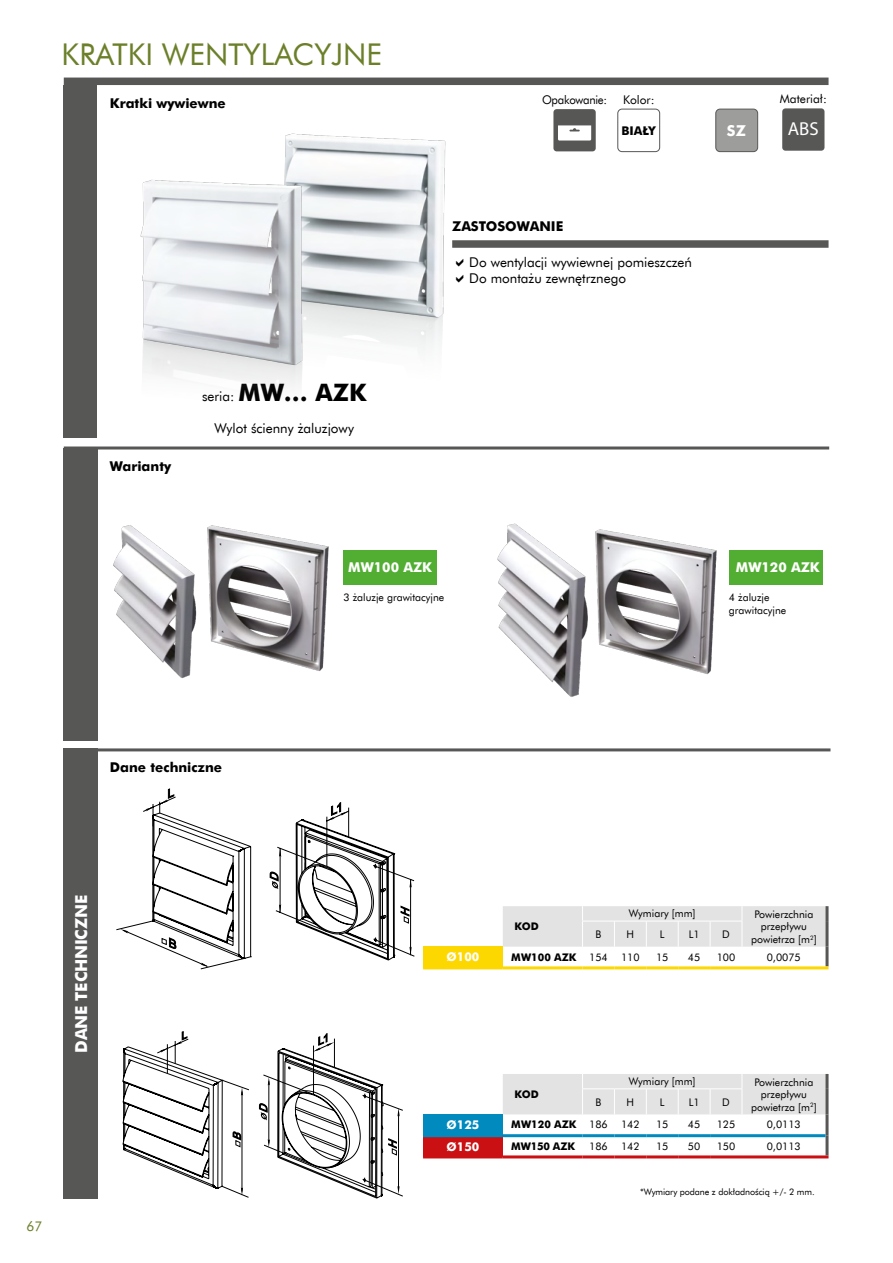
<style>
.page{position:relative;width:893px;height:1263px;background:#fff}
.page>*{position:absolute;margin:0;border:0;box-sizing:border-box;transform-origin:0 0}
.t1{font:30px "Futura EU";color:#6c802a}
.t2{font:500 18.75px "Futura PL";color:#fff}
.t3{font:700 16.5px "Futura EU";letter-spacing:-.01em;color:#fff}
.t4{font:700 15px "Futura EU";color:#fff}
.t5{font:13.5px/16.2px "Futura EU";color:#000}
.t6{font:700 13.5px "Futura EU";color:#000}
.t7{font:700 13.5px "Futura EU";color:#fff}
.t8{font:13.5px "Futura EU";color:#6c802a}
.t9{font:12px "Futura EU";letter-spacing:-.01em;color:#000}
.t10{font:700 12px "Futura EU";color:#fff}
.t11{font:12px "Futura EU";letter-spacing:-.01em;color:#000;scale:.95 1}
.t12{font:700 12px "Futura EU";color:#000}
.t13{font:10.5px/12.6px "Futura EU";color:#000;text-align:center}
.t14{font:700 10.5px "Futura EU";color:#000}
.t15{font:700 10.5px "Futura EU";letter-spacing:-.02em;color:#000}
.t16{font:9px "Futura EU";letter-spacing:-.01em;color:#000}
.s1{font-weight:700;font-size:24px}
.s2{font-weight:400}
</style>
<div class="page">
<div style="left:64px;top:78px;width:764px;height:7px;background:#575756"></div>
<div style="left:423px;top:947px;width:80px;height:21px;background:#fdd800"></div>
<hr style="left:825px;top:906px;width:3px;height:15px;background:#575756">
<hr style="left:825px;top:921px;width:3px;height:26px;background:#575756">
<div style="left:503px;top:906px;width:324px;height:41px;background:#e3e3e3"></div>
<hr style="left:423px;top:966px;width:80px;height:3px;background:#fdd800">
<hr style="left:825px;top:947px;width:3px;height:19px;background:#575756">
<hr style="left:503px;top:966px;width:79px;height:3px;background:#fdd800">
<hr style="left:582px;top:966px;width:32px;height:3px;background:#fdd800">
<hr style="left:614px;top:966px;width:32px;height:3px;background:#fdd800">
<hr style="left:646px;top:966px;width:32px;height:3px;background:#fdd800">
<hr style="left:678px;top:966px;width:32px;height:3px;background:#fdd800">
<hr style="left:710px;top:966px;width:32px;height:3px;background:#fdd800">
<hr style="left:742px;top:966px;width:86px;height:3px;background:#fdd800">
<div style="left:423px;top:1114px;width:80px;height:22px;background:#008abe"></div>
<div style="left:423px;top:1136px;width:80px;height:21px;background:#cb1013"></div>
<hr style="left:825px;top:1074px;width:3px;height:15px;background:#575756">
<hr style="left:825px;top:1089px;width:3px;height:25px;background:#575756">
<div style="left:503px;top:1074px;width:324px;height:40px;background:#e3e3e3"></div>
<hr style="left:825px;top:1114px;width:3px;height:22px;background:#575756">
<hr style="left:825px;top:1136px;width:3px;height:19px;background:#575756">
<hr style="left:423px;top:1134px;width:80px;height:3px;background:#008abe">
<hr style="left:423px;top:1155px;width:80px;height:3px;background:#cb1013">
<hr style="left:503px;top:1155px;width:79px;height:3px;background:#cb1013">
<hr style="left:582px;top:1155px;width:32px;height:3px;background:#cb1013">
<hr style="left:614px;top:1155px;width:32px;height:3px;background:#cb1013">
<hr style="left:646px;top:1155px;width:32px;height:3px;background:#cb1013">
<hr style="left:678px;top:1155px;width:32px;height:3px;background:#cb1013">
<hr style="left:710px;top:1155px;width:32px;height:3px;background:#cb1013">
<hr style="left:503px;top:1134px;width:79px;height:3px;background:#008abe">
<hr style="left:582px;top:1134px;width:32px;height:3px;background:#008abe">
<hr style="left:614px;top:1134px;width:32px;height:3px;background:#008abe">
<hr style="left:646px;top:1134px;width:32px;height:3px;background:#008abe">
<hr style="left:678px;top:1134px;width:32px;height:3px;background:#008abe">
<hr style="left:710px;top:1134px;width:32px;height:3px;background:#008abe">
<hr style="left:742px;top:1134px;width:83px;height:3px;background:#008abe">
<hr style="left:742px;top:1155px;width:86px;height:3px;background:#cb1013">
<div style="left:452px;top:240px;width:376px;height:8px;background:#575756"></div>
<div style="left:343px;top:550px;width:94px;height:34px;background:#52ae32"></div>
<div style="left:729px;top:550px;width:93px;height:34px;background:#52ae32"></div>
<svg style="left:116px;top:789px;width:135px;height:180px"></svg>
<svg style="left:270px;top:802px;width:145px;height:159px"></svg>
<svg style="left:123px;top:1031px;width:280px;height:168px"></svg>
<img style="left:207px;top:525px;width:122px;height:146px">
<img style="left:595px;top:529px;width:122px;height:146px">
<img style="left:497px;top:523px;width:91px;height:174px">
<img style="left:113px;top:525px;width:84px;height:154px">
<img style="left:284px;top:133px;width:193px;height:218px">
<img style="left:140px;top:172px;width:192px;height:215px">
<div style="left:64px;top:448px;width:34px;height:292px;background:#575756"></div>
<div style="left:64px;top:748px;width:34px;height:451px;background:#575756"></div>
<hr style="left:64px;top:446px;width:765px;height:3px;background:#575756">
<div style="left:64px;top:85px;width:33px;height:353px;background:#575756"></div>
<hr style="left:64px;top:748px;width:766px;height:3px;background:#575756">
<div style="left:782px;top:108px;width:42px;height:43px;background:#575756;border-radius:3px"></div>
<div style="left:553px;top:109px;width:43px;height:42px;background:#575756;border-radius:3px"></div>
<svg style="left:558px;top:125px;width:33px;height:16px"></svg>
<div style="left:617px;top:109px;width:43px;height:43px;border:1px solid #575756;border-radius:4px"></div>
<div style="left:716px;top:109px;width:42px;height:43px;background:#9d9d9c;border-radius:4px"></div>
<div style="left:715px;top:109px;width:43px;height:43px;border:1px solid #575756;border-radius:4px"></div>
<svg style="left:456px;top:259px;width:21px;height:9px"></svg>
<svg style="left:456px;top:275px;width:21px;height:9px"></svg>
<h1 class="t1" style="left:62px;top:36px;width:322px">KRATKI WENTYLACYJNE</h1>
<p class="t6" style="left:110px;top:95px;width:117px">Kratki wywiewne</p>
<p class="t6" style="left:110px;top:458px;width:63px">Warianty</p>
<p class="t5" style="left:202px;top:388px;width:166px">seria: <span class="s1">MW… AZK</span></p>
<p class="t5" style="left:215px;top:421px;width:141px">Wylot ścienny żaluzjowy</p>
<p class="t11" style="left:542px;top:92px;width:70px">Opakowanie:</p>
<p class="t9" style="left:623px;top:92px;width:33px">Kolor:</p>
<p class="t9" style="left:780px;top:91px;width:49px">Materiał:</p>
<p class="t12" style="left:621px;top:123px;width:36px">BIAŁY</p>
<h3 class="t4" style="left:727px;top:121px;width:20px">SZ</h3>
<h2 class="t2" style="left:788px;top:117px;width:32px">ABS</h2>
<p class="t6" style="left:452px;top:218px;width:113px">ZASTOSOWANIE</p>
<p class="t5" style="left:469px;top:254px;width:224px">Do wentylacji wywiewnej pomieszczeń<br>Do montażu zewnętrznego</p>
<p class="t7" style="left:348px;top:559px;width:85px">MW100 AZK</p>
<p class="t7" style="left:736px;top:559px;width:85px">MW120 AZK</p>
<p class="t13" style="left:343px;top:591px;width:102px">3 żaluzje grawitacyjne</p>
<p class="t13" style="left:729px;top:591px;width:59px;text-align:left">4 żaluzje grawitacyjne</p>
<p class="t6" style="left:110px;top:758px;width:114px">Dane techniczne</p>
<h3 class="t3" style="left:71px;top:1053px;width:159px;rotate:-90deg">DANE TECHNICZNE</h3>
<p class="t8" style="left:27px;top:1217px;width:17px">67</p>
<p class="t14" style="left:515px;top:920px;width:26px">KOD</p>
<p class="t13" style="left:629px;top:908px;width:68px">Wymiary [mm]</p>
<p class="t13" style="left:751px;top:908px;width:67px">Powierzchnia przepływu powietrza [m<sup>2</sup>]</p>
<p class="t13" style="left:595px;top:928px;width:7px">B</p>
<p class="t13" style="left:627px;top:928px;width:9px">H</p>
<p class="t13" style="left:660px;top:928px;width:6px">L</p>
<p class="t13" style="left:689px;top:928px;width:12px">L1</p>
<p class="t13" style="left:722px;top:928px;width:9px">D</p>
<p class="t10" style="left:447px;top:949px;width:34px">Ø100</p>
<p class="t14" style="left:511px;top:950px;width:98px">MW100 AZK <span class="s2">154</span></p>
<p class="t13" style="left:621px;top:951px;width:20px">110</p>
<p class="t13" style="left:656px;top:951px;width:14px">15</p>
<p class="t13" style="left:688px;top:951px;width:14px">45</p>
<p class="t13" style="left:717px;top:951px;width:20px">100</p>
<p class="t13" style="left:767px;top:951px;width:36px">0,0075</p>
<p class="t14" style="left:515px;top:1088px;width:26px">KOD</p>
<p class="t13" style="left:629px;top:1075px;width:68px">Wymiary [mm]</p>
<p class="t13" style="left:751px;top:1076px;width:67px">Powierzchnia przepływu powietrza [m<sup>2</sup>]</p>
<p class="t13" style="left:595px;top:1096px;width:7px">B</p>
<p class="t13" style="left:627px;top:1096px;width:9px">H</p>
<p class="t13" style="left:660px;top:1096px;width:6px">L</p>
<p class="t13" style="left:689px;top:1096px;width:12px">L1</p>
<p class="t13" style="left:722px;top:1096px;width:9px">D</p>
<p class="t10" style="left:447px;top:1117px;width:34px">Ø125</p>
<p class="t14" style="left:511px;top:1118px;width:98px">MW120 AZK <span class="s2">186</span></p>
<p class="t13" style="left:621px;top:1118px;width:20px">142</p>
<p class="t13" style="left:656px;top:1118px;width:14px">15</p>
<p class="t13" style="left:688px;top:1118px;width:14px">45</p>
<p class="t13" style="left:717px;top:1118px;width:20px">125</p>
<p class="t13" style="left:767px;top:1118px;width:36px">0,0113</p>
<p class="t10" style="left:447px;top:1139px;width:34px">Ø150</p>
<p class="t15" style="left:511px;top:1140px;width:65px">MW150 AZK</p>
<p class="t13" style="left:589px;top:1140px;width:20px">186</p>
<p class="t13" style="left:621px;top:1140px;width:20px">142</p>
<p class="t13" style="left:656px;top:1140px;width:14px">15</p>
<p class="t13" style="left:688px;top:1140px;width:14px">50</p>
<p class="t13" style="left:717px;top:1140px;width:20px">150</p>
<p class="t13" style="left:767px;top:1140px;width:36px">0,0113</p>
<p class="t16" style="left:640px;top:1186px;width:176px">*Wymiary podane z dokładnością +/- 2 mm.</p>
</div>
